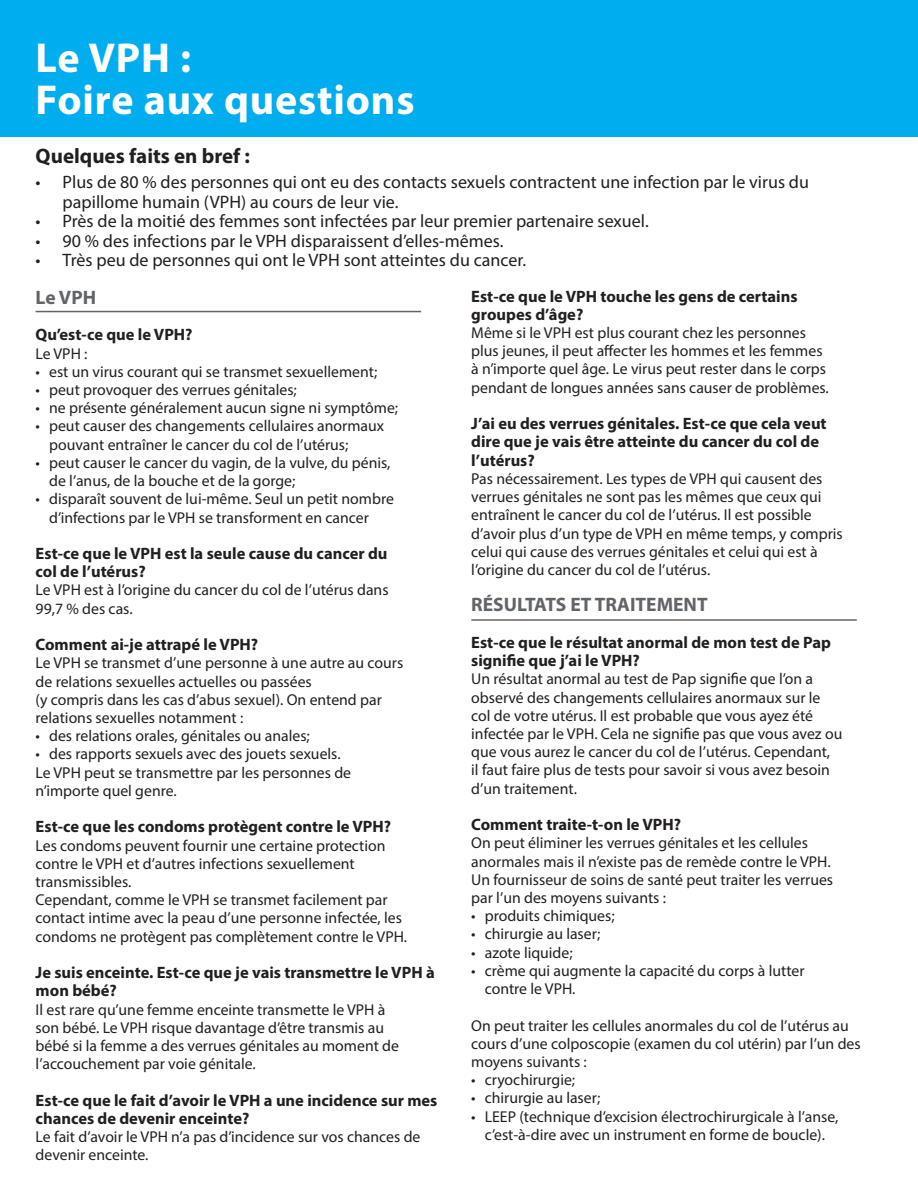
<style>
.page{position:relative;width:918px;height:1188px;background:#fff}
.page>*{position:absolute;margin:0;border:0;box-sizing:border-box;transform-origin:0 0}
.t1{font:700 42px/41.4px "Myriad Pro";letter-spacing:.02em;color:#fff}
.t2{font:700 21px "Myriad Pro";color:#231f20}
.t3{font:700 19.5px "Myriad Pro";color:#616569}
.t4{font:18px/19.5px "Myriad Pro";color:#231f20}
.t5{font:700 16.5px/18.1px "Myriad Pro";color:#231f20}
.t6{font:15.75px/18.1px "Myriad Pro";color:#231f20}
</style>
<div class="page">
<div style="left:0;top:0;width:918px;height:136px;background:#00aeef"></div>
<hr style="left:471px;top:619px;width:386px;height:2px;background:#616569">
<hr style="left:36px;top:311px;width:385px;height:1px;background:#616569">
<p class="t1" style="left:36px;top:36px;width:381px">Le VPH :<br>Foire aux questions</p>
<p class="t2" style="left:36px;top:142px;width:216px">Quelques faits en bref :</p>
<p class="t4" style="left:63px;top:172px;width:748px;text-indent:-27px">• Plus de 80 % des personnes qui ont eu des contacts sexuels contractent une infection par le virus du papillome humain (VPH) au cours de leur vie.</p>
<p class="t4" style="left:36px;top:211px;width:615px">• Près de la moitié des femmes sont infectées par leur premier partenaire sexuel.</p>
<p class="t4" style="left:36px;top:230px;width:469px">• 90 % des infections par le VPH disparaissent d’elles-mêmes.</p>
<p class="t4" style="left:36px;top:250px;width:492px">• Très peu de personnes qui ont le VPH sont atteintes du cancer.</p>
<p class="t3" style="left:36px;top:285px;width:62px">Le VPH</p>
<p class="t5" style="left:36px;top:325px;width:158px">Qu’est-ce que le VPH?</p>
<p class="t6" style="left:36px;top:344px;width:53px">Le VPH :</p>
<p class="t6" style="left:36px;top:362px;width:343px">• est un virus courant qui se transmet sexuellement;</p>
<p class="t6" style="left:36px;top:380px;width:263px">• peut provoquer des verrues génitales;</p>
<p class="t6" style="left:36px;top:399px;width:364px">• ne présente généralement aucun signe ni symptôme;</p>
<p class="t6" style="left:49px;top:417px;width:337px;text-indent:-13px">• peut causer des changements cellulaires anormaux pouvant entraîner le cancer du col de l’utérus;</p>
<p class="t6" style="left:49px;top:453px;width:343px;text-indent:-13px">• peut causer le cancer du vagin, de la vulve, du pénis, de l’anus, de la bouche et de la gorge;</p>
<p class="t6" style="left:49px;top:490px;width:346px;text-indent:-13px">• disparaît souvent de lui-même. Seul un petit nombre d’infections par le VPH se transforment en cancer</p>
<p class="t5" style="left:36px;top:544px;width:353px">Est-ce que le VPH est la seule cause du cancer du col de l’utérus?</p>
<p class="t6" style="left:36px;top:581px;width:354px">Le VPH est à l’origine du cancer du col de l’utérus dans<br>99,7 % des cas.</p>
<p class="t5" style="left:36px;top:635px;width:224px">Comment ai-je attrapé le VPH?</p>
<p class="t6" style="left:36px;top:654px;width:369px">Le VPH se transmet d’une personne à une autre au cours de relations sexuelles actuelles ou passées<br>(y compris dans les cas d’abus sexuel). On entend par relations sexuelles notamment :</p>
<p class="t6" style="left:36px;top:727px;width:276px">• des relations orales, génitales ou anales;</p>
<p class="t6" style="left:36px;top:745px;width:306px">• des rapports sexuels avec des jouets sexuels.</p>
<p class="t6" style="left:36px;top:763px;width:317px">Le VPH peut se transmettre par les personnes de n’importe quel genre.</p>
<p class="t5" style="left:36px;top:817px;width:357px">Est-ce que les condoms protègent contre le VPH?</p>
<p class="t6" style="left:36px;top:836px;width:368px">Les condoms peuvent fournir une certaine protection contre le VPH et d’autres infections sexuellement transmissibles.<br>Cependant, comme le VPH se transmet facilement par contact intime avec la peau d’une personne infectée, les</p>
<p class="t6" style="left:36px;top:927px;width:373px">condoms ne protègent pas complètement contre le VPH.</p>
<p class="t5" style="left:36px;top:963px;width:401px">Je suis enceinte. Est-ce que je vais transmettre le VPH à mon bébé?</p>
<p class="t6" style="left:36px;top:1000px;width:365px">Il est rare qu’une femme enceinte transmette le VPH à son bébé. Le VPH risque davantage d’être transmis au bébé si la femme a des verrues génitales au moment de l’accouchement par voie génitale.</p>
<p class="t5" style="left:36px;top:1091px;width:403px">Est-ce que le fait d’avoir le VPH a une incidence sur mes chances de devenir enceinte?</p>
<p class="t6" style="left:36px;top:1128px;width:386px">Le fait d’avoir le VPH n’a pas d’incidence sur vos chances de devenir enceinte.</p>
<p class="t5" style="left:471px;top:286px;width:328px">Est-ce que le VPH touche les gens de certains groupes d’âge?</p>
<p class="t6" style="left:471px;top:323px;width:359px">Même si le VPH est plus courant chez les personnes plus jeunes, il peut affecter les hommes et les femmes à n’importe quel âge. Le virus peut rester dans le corps pendant de longues années sans causer de problèmes.</p>
<p class="t5" style="left:471px;top:414px;width:357px">J’ai eu des verrues génitales. Est-ce que cela veut dire que je vais être atteinte du cancer du col de l’utérus?</p>
<p class="t6" style="left:471px;top:469px;width:373px">Pas nécessairement. Les types de VPH qui causent des verrues génitales ne sont pas les mêmes que ceux qui entraînent le cancer du col de l’utérus. Il est possible d’avoir plus d’un type de VPH en même temps, y compris celui qui cause des verrues génitales et celui qui est à l’origine du cancer du col de l’utérus.</p>
<p class="t3" style="left:471px;top:592px;width:238px">RÉSULTATS ET TRAITEMENT</p>
<p class="t5" style="left:471px;top:633px;width:361px">Est-ce que le résultat anormal de mon test de Pap signifie que j’ai le VPH?</p>
<p class="t6" style="left:471px;top:670px;width:373px">Un résultat anormal au test de Pap signifie que l’on a observé des changements cellulaires anormaux sur le col de votre utérus. Il est probable que vous ayez été infectée par le VPH. Cela ne signifie pas que vous avez ou que vous aurez le cancer du col de l’utérus. Cependant,<br>il faut faire plus de tests pour savoir si vous avez besoin d’un traitement.</p>
<p class="t5" style="left:471px;top:815px;width:211px">Comment traite-t-on le VPH?</p>
<p class="t6" style="left:471px;top:834px;width:363px">On peut éliminer les verrues génitales et les cellules anormales mais il n’existe pas de remède contre le VPH.<br>Un fournisseur de soins de santé peut traiter les verrues par l’un des moyens suivants :</p>
<p class="t6" style="left:471px;top:907px;width:145px">• produits chimiques;</p>
<p class="t6" style="left:471px;top:925px;width:131px">• chirurgie au laser;</p>
<p class="t6" style="left:471px;top:943px;width:103px">• azote liquide;</p>
<p class="t6" style="left:485px;top:961px;width:321px;text-indent:-14px">• crème qui augmente la capacité du corps à lutter contre le VPH.</p>
<p class="t6" style="left:471px;top:1016px;width:391px">On peut traiter les cellules anormales du col de l’utérus au cours d’une colposcopie (examen du col utérin) par l’un des moyens suivants :</p>
<p class="t6" style="left:471px;top:1071px;width:105px">• cryochirurgie;</p>
<p class="t6" style="left:471px;top:1089px;width:131px">• chirurgie au laser;</p>
<p class="t6" style="left:471px;top:1107px;width:369px;text-align:center">• LEEP (technique d’excision électrochirurgicale à l’anse, c’est-à-dire avec un instrument en forme de boucle).</p>
</div>
